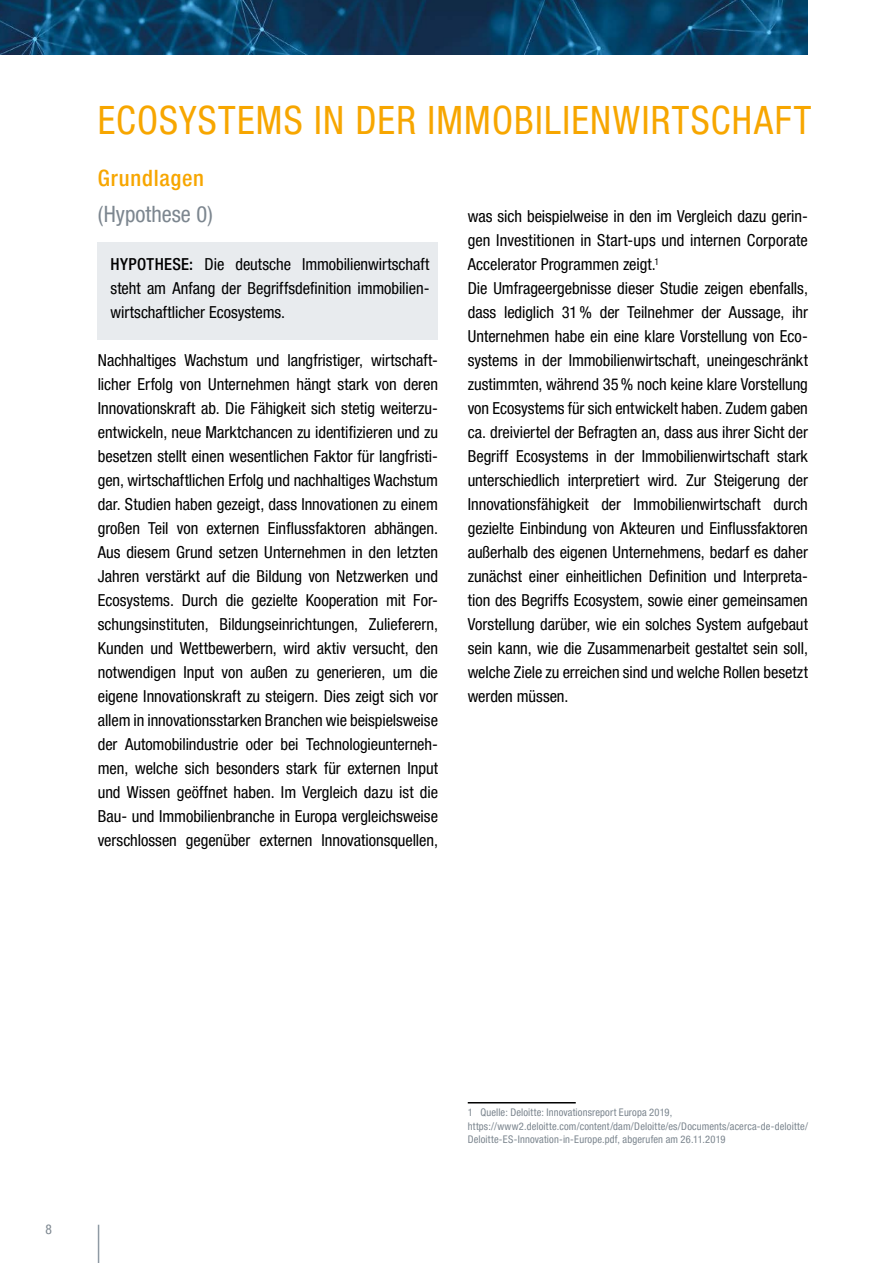
<style>
.page{position:relative;width:893px;height:1263px;background:#fff}
.page>*{position:absolute;margin:0;border:0;box-sizing:border-box;transform-origin:0 0}
.t1{font:condensed 39px "Helvetica Neue LT Pro";letter-spacing:.035em;color:#f7a600}
.t2{font:condensed 22.5px "Helvetica Neue LT Pro";color:#7c868f}
.t3{font:500 condensed 22.5px "Helvetica Neue LT Pro";letter-spacing:.035em;color:#f7a600}
.t4{font:condensed 16.5px/24px "Helvetica Neue LT Pro";letter-spacing:-.005em;color:#000;text-align:justify}
.t5{font:condensed 13.5px "Helvetica Neue LT Pro";color:#7c868f}
.t6{font:condensed 10.5px/13.5px "Helvetica Neue LT Pro";letter-spacing:.015em;color:#7c868f}
.s1{font-weight:500}
</style>
<div class="page">
<img style="left:0;top:0;width:808px;height:54px">
<div style="left:98px;top:242px;width:340px;height:98px;background:#e8ebee"></div>
<hr style="left:468px;top:1102px;width:108px;height:1px;background:#000">
<hr style="left:98px;top:1225px;width:1px;height:38px;background:#8f9aa4">
<h1 class="t1" style="left:98px;top:97px;width:715px">ECOSYSTEMS IN DER IMMOBILIENWIRTSCHAFT</h1>
<h2 class="t3" style="left:98px;top:165px;width:108px">Grundlagen</h2>
<h2 class="t2" style="left:98px;top:201px;width:117px">(Hypothese 0)</h2>
<p class="t4" style="left:111px;top:252px;width:320px"><span class="s1">HYPOTHESE:</span> Die deutsche Immobilienwirtschaft steht am Anfang der Begriffsdefinition immobilien&shy;wirtschaftlicher Ecosystems.</p>
<p class="t4" style="left:98px;top:348px;width:342px">Nachhaltiges Wachstum und langfristiger, wirtschaft&shy;licher Erfolg von Unternehmen hängt stark von deren Innovationskraft ab. Die Fähigkeit sich stetig weiterzu&shy;entwickeln, neue Marktchancen zu identifizieren und zu besetzen stellt einen wesentlichen Faktor für langfristi&shy;gen, wirtschaftlichen Erfolg und nachhaltiges Wachstum dar. Studien haben gezeigt, dass Innovationen zu einem großen Teil von externen Einflussfaktoren abhängen.<br>Aus diesem Grund setzen Unternehmen in den letzten Jahren verstärkt auf die Bildung von Netzwerken und Ecosystems. Durch die gezielte Kooperation mit For&shy;schungsinstituten, Bildungseinrichtungen, Zulieferern, Kunden und Wettbewerbern, wird aktiv versucht, den notwendigen Input von außen zu generieren, um die eigene Innovationskraft zu steigern. Dies zeigt sich vor allem in innovationsstarken Branchen wie beispielsweise der Automobilindustrie oder bei Technologieunterneh&shy;men, welche sich besonders stark für externen Input und Wissen geöffnet haben. Im Vergleich dazu ist die Bau- und Immobilienbranche in Europa vergleichsweise verschlossen gegenüber externen Innovationsquellen,</p>
<p class="t4" style="left:468px;top:204px;width:342px;text-align:left">was sich beispielweise in den im Vergleich dazu gerin&shy;gen Investitionen in Start-ups und internen Corporate Accelerator Programmen zeigt.<sup>1<br></sup>Die Umfrageergebnisse dieser Studie zeigen ebenfalls, dass lediglich 31% der Teilnehmer der Aussage, ihr Unternehmen habe ein eine klare Vorstellung von Eco&shy;systems in der Immobilienwirtschaft, uneingeschränkt zustimmten, während 35% noch keine klare Vorstellung von Ecosystems für sich entwickelt haben. Zudem gaben ca. dreiviertel der Befragten an, dass aus ihrer Sicht der Begriff Ecosystems in der Immobilienwirtschaft stark unterschiedlich interpretiert wird. Zur Steigerung der Innovationsfähigkeit der Immobilienwirtschaft durch gezielte Einbindung von Akteuren und Einflussfaktoren außerhalb des eigenen Unternehmens, bedarf es daher zunächst einer einheitlichen Definition und Interpreta&shy;tion des Begriffs Ecosystem, sowie einer gemeinsamen Vorstellung darüber, wie ein solches System aufgebaut sein kann, wie die Zusammenarbeit gestaltet sein soll, welche Ziele zu erreichen sind und welche Rollen besetzt werden müssen.</p>
<p class="t5" style="left:46px;top:1221px;width:8px">8</p>
<p class="t6" style="left:468px;top:1106px;width:342px">1 Quelle: Deloitte: Innovationsreport Europa 2019, https://www2.deloitte.com/content/dam/Deloitte/es/Documents/acerca-de-deloitte/<br>Deloitte-ES-Innovation-in-Europe.pdf, abgerufen am 26.11.2019</p>
</div>
